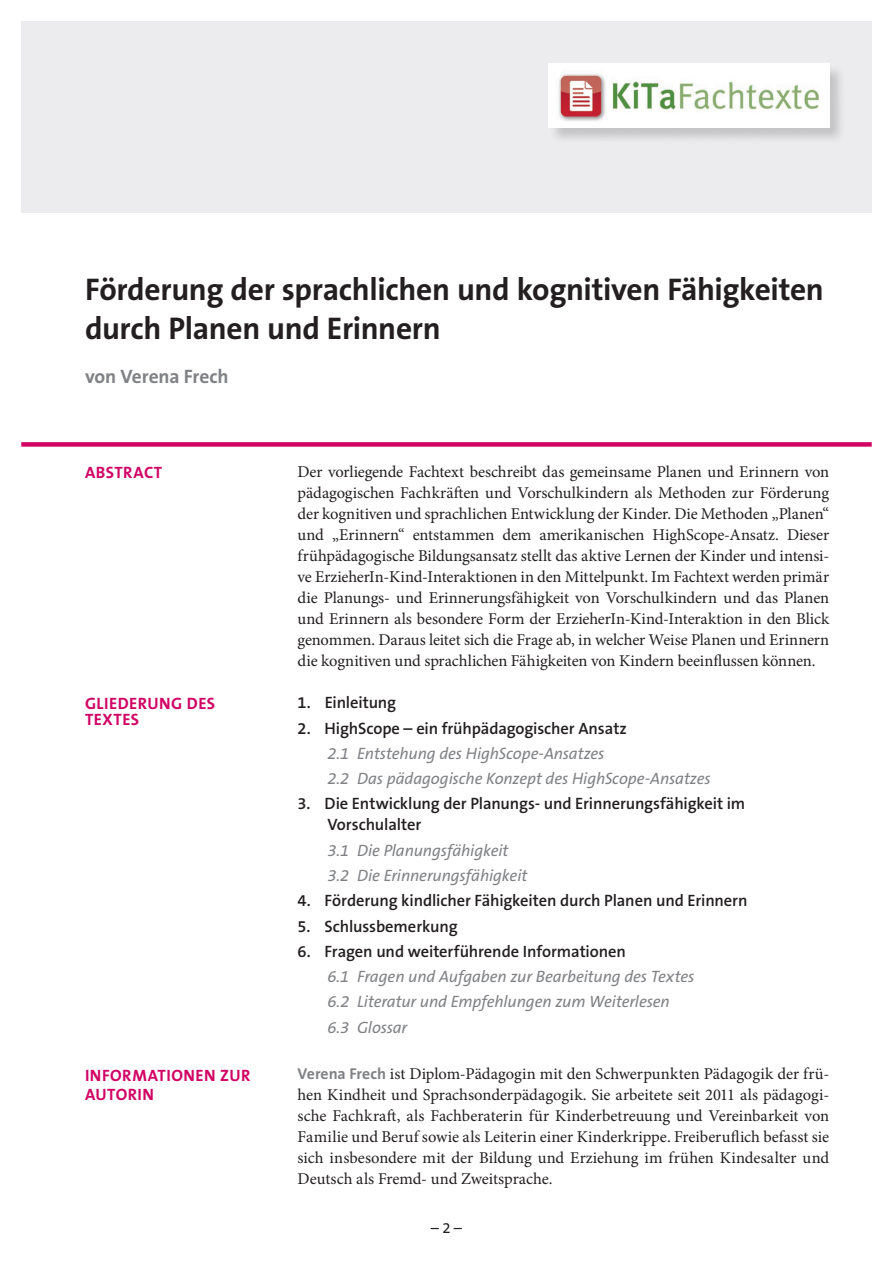
<style>
.page{position:relative;width:893px;height:1263px;background:#fff}
.page>*{position:absolute;margin:0;border:0;box-sizing:border-box;transform-origin:0 0}
.Titel{font:700 31.5px/39px "The Sans B7";letter-spacing:-.01em;color:#231f20}
.Name_der_Autorin__de{font:700 19.5px "The Sans B7";letter-spacing:-.005em;color:#808285}
.Studientext-Fließtex{font:16.5px/21px "Minion Pro";letter-spacing:-.005em;color:#231f20;text-align:justify}
.Gliederung_1_minus7{font:600 16.5px/21px "The Sans B6";letter-spacing:-.01em;color:#231f20}
.Gliederung_1{font:italic 16.5px "The Sans B5 Plain";letter-spacing:-.005em;color:#808285}
.t1{font:700 16.5px/16.5px "The Sans B7";letter-spacing:.03em;color:#d10364}
.t2{font:15px "The Sans B5 Plain";color:#231f20}
.s1{font-family:"The Sans B7";font-weight:700;font-size:15.75px;color:#808285}
</style>
<div class="page">
<div style="left:21px;top:442px;width:851px;height:5px;background:#d10364"></div>
<div style="left:21px;top:21px;width:851px;height:192px;background:#ececee"></div>
<div style="left:548px;top:63px;width:298px;height:82px;background:#231f20;opacity:.2"></div>
<img style="left:549px;top:64px;width:280px;height:64px">
<p class="Titel" style="left:85px;top:271px;width:740px">Förderung der sprachlichen und kognitiven Fähigkeiten durch Planen und Erinnern</p>
<p class="Name_der_Autorin__de" style="left:85px;top:366px;width:145px">von Verena Frech</p>
<p class="t1" style="left:85px;top:464px;width:79px">ABSTRACT</p>
<p class="t1" style="left:85px;top:695px;width:132px">GLIEDERUNG DES<br>TEXTES</p>
<p class="t1" style="left:85px;top:1066px;width:167px;line-height:19.5px">INFORMATIONEN ZUR<br>AUTORIN</p>
<p class="Studientext-Fließtex" style="left:298px;top:462px;width:533px">Der vorliegende Fachtext beschreibt das gemeinsame Planen und Erinnern von pädagogischen Fachkräften und Vorschulkindern als Methoden zur Förderung der kognitiven und sprachlichen Entwicklung der Kinder. Die Methoden „Planen“ und „Erinnern“ entstammen dem amerikanischen HighScope-Ansatz. Dieser frühpädagogische Bildungsansatz stellt das aktive Lernen der Kinder und intensi&shy;ve ErzieherIn-Kind-Interaktionen in den Mittelpunkt. Im Fachtext werden primär die Planungs- und Erinnerungsfähigkeit von Vorschulkindern und das Planen und Erinnern als besondere Form der ErzieherIn-Kind-Interaktion in den Blick genommen. Daraus leitet sich die Frage ab, in welcher Weise Planen und Erinnern die kognitiven und sprachlichen Fähigkeiten von Kindern beeinflussen können.</p>
<p class="Gliederung_1_minus7" style="left:298px;top:693px;width:100px">1. Einleitung</p>
<p class="Gliederung_1_minus7" style="left:298px;top:718px;width:331px">2. HighScope – ein frühpädagogischer Ansatz</p>
<p class="Gliederung_1" style="left:327px;top:744px;width:279px">2.1 Entstehung des HighScope-Ansatzes</p>
<p class="Gliederung_1" style="left:327px;top:770px;width:385px">2.2 Das pädagogische Konzept des HighScope-Ansatzes</p>
<p class="Gliederung_1_minus7" style="left:327px;top:794px;width:419px;text-indent:-30px">3. Die Entwicklung der Planungs- und Erinnerungsfähigkeit im<br>Vorschulalter</p>
<p class="Gliederung_1" style="left:327px;top:841px;width:183px">3.1 Die Planungsfähigkeit</p>
<p class="Gliederung_1" style="left:327px;top:866px;width:202px">3.2 Die Erinnerungsfähigkeit</p>
<p class="Gliederung_1_minus7" style="left:298px;top:891px;width:451px">4. Förderung kindlicher Fähigkeiten durch Planen und Erinnern</p>
<p class="Gliederung_1_minus7" style="left:298px;top:916px;width:162px">5. Schlussbemerkung</p>
<p class="Gliederung_1_minus7" style="left:298px;top:941px;width:330px">6. Fragen und weiterführende Informationen</p>
<p class="Gliederung_1" style="left:327px;top:967px;width:368px">6.1 Fragen und Aufgaben zur Bearbeitung des Textes</p>
<p class="Gliederung_1" style="left:327px;top:993px;width:344px">6.2 Literatur und Empfehlungen zum Weiterlesen</p>
<p class="Gliederung_1" style="left:327px;top:1018px;width:81px">6.3 Glossar</p>
<p class="Studientext-Fließtex" style="left:298px;top:1063px;width:533px"><span class="s1">Verena Frech</span> ist Diplom-Pädagogin mit den Schwerpunkten Pädagogik der frü&shy;hen Kindheit und Sprachsonderpädagogik. Sie arbeitete seit 2011 als pädagogi&shy;sche Fachkraft, als Fachberaterin für Kinderbetreuung und Vereinbarkeit von Familie und Beruf sowie als Leiterin einer Kinderkrippe. Freiberuflich befasst sie sich insbesondere mit der Bildung und Erziehung im frühen Kindesalter und Deutsch als Fremd- und Zweitsprache.</p>
<p class="t2" style="left:431px;top:1219px;width:33px">– 2 –</p>
</div>
